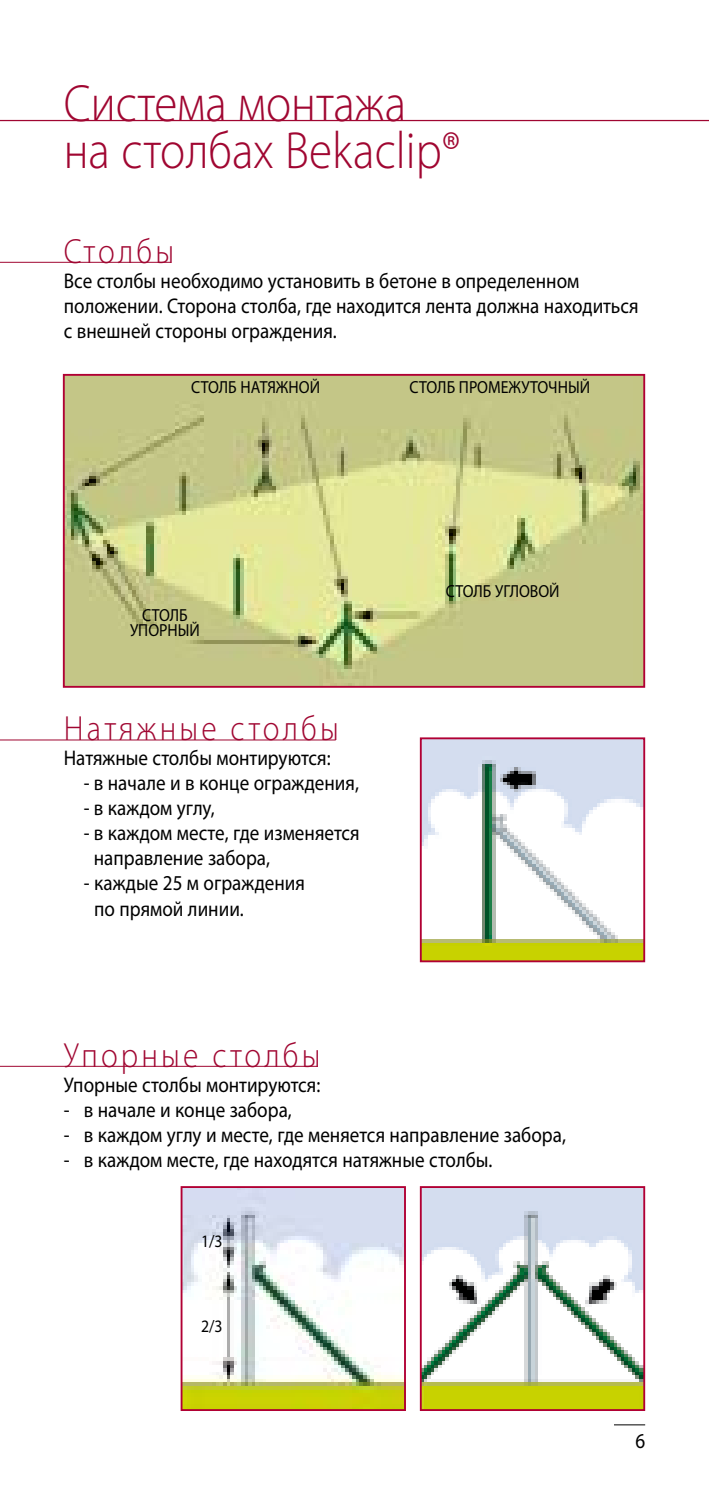
<style>
.page{position:relative;width:709px;height:1489px;background:#fff}
.page>*{position:absolute;margin:0;border:0;box-sizing:border-box;transform-origin:0 0}
.t1{font:300 52.5px/47.5px "Myriad Pro";color:#a00631;scale:.9 1}
.t2{font:300 35px "Myriad Pro";letter-spacing:.1em;color:#a00631;scale:.9 1}
.t3{font:21.25px/25px "Myriad Pro";color:#000;scale:.9 1}
.t4{font:17.5px/15px "Myriad Pro";color:#000;text-align:center;scale:.9 1}
</style>
<div class="page">
<img style="left:66px;top:377px;width:576px;height:307px">
<div style="left:63px;top:374px;width:582px;height:313px;border:2px solid #b10034"></div>
<img style="left:423px;top:740px;width:219px;height:219px">
<div style="left:420px;top:737px;width:225px;height:225px;border:2px solid #b10034"></div>
<img style="left:423px;top:1188px;width:219px;height:219px">
<div style="left:420px;top:1185px;width:225px;height:225px;border:2px solid #b10034"></div>
<img style="left:184px;top:1188px;width:219px;height:219px">
<div style="left:181px;top:1185px;width:225px;height:225px;border:2px solid #b10034"></div>
<hr style="left:614px;top:1424px;width:31px;height:1px;background:#000">
<hr style="left:0;top:120px;width:709px;height:1px;background:#a00631">
<hr style="left:0;top:262px;width:171px;height:1px;background:#a00631">
<hr style="left:0;top:739px;width:336px;height:1px;background:#a00631">
<hr style="left:0;top:1065px;width:317px;height:1px;background:#a00631">
<h1 class="t1" style="left:64px;top:79px;width:442px">Система монтажа на столбах Bekaclip®</h1>
<h2 class="t2" style="left:64px;top:230px;width:124px">Столбы</h2>
<p class="t3" style="left:64px;top:268px;width:640px">Все столбы необходимо установить в бетоне в определенном положении. Сторона столба, где находится лента должна находиться с внешней стороны ограждения.</p>
<p class="t4" style="left:191px;top:379px;width:145px">СТОЛБ НАТЯЖНОЙ</p>
<p class="t4" style="left:409px;top:379px;width:202px">СТОЛБ ПРОМЕЖУТОЧНЫЙ</p>
<p class="t4" style="left:130px;top:607px;width:79px">СТОЛБ<br>УПОРНЫЙ</p>
<h2 class="t2" style="left:64px;top:707px;width:307px">Натяжные столбы</h2>
<p class="t3" style="left:64px;top:745px;width:298px">Натяжные столбы монтируются:</p>
<p class="t3" style="left:84px;top:770px;width:307px">- в начале и в конце ограждения,</p>
<p class="t3" style="left:84px;top:795px;width:147px">- в каждом углу,</p>
<p class="t3" style="left:94px;top:820px;width:297px;text-indent:-10px">- в каждом месте, где изменяется направление забора,</p>
<p class="t3" style="left:94px;top:870px;width:236px;text-indent:-10px">- каждые 25 м ограждения по прямой линии.</p>
<p class="t4" style="left:446px;top:583px;width:128px">СТОЛБ УГЛОВОЙ</p>
<h2 class="t2" style="left:64px;top:1033px;width:287px">Упорные столбы</h2>
<p class="t3" style="left:64px;top:1071px;width:286px">Упорные столбы монтируются:</p>
<p class="t3" style="left:64px;top:1096px;width:255px">- в начале и конце забора,</p>
<p class="t3" style="left:64px;top:1121px;width:559px">- в каждом углу и месте, где меняется направление забора,</p>
<p class="t3" style="left:64px;top:1146px;width:478px">- в каждом месте, где находятся натяжные столбы.</p>
<p class="t4" style="left:201px;top:1233px;width:25px">1/3</p>
<p class="t4" style="left:201px;top:1318px;width:25px">2/3</p>
</div>
